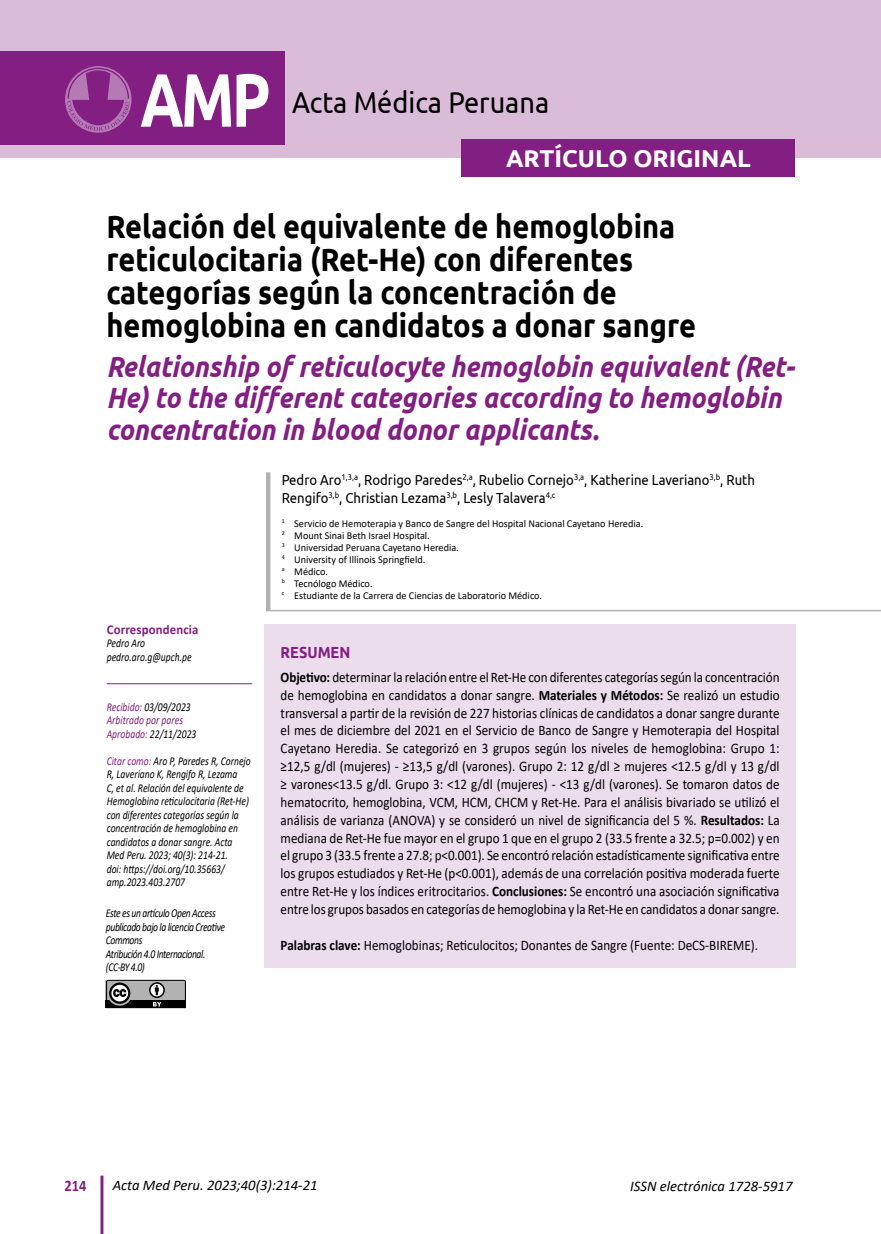
<style>
.page{position:relative;width:881px;height:1234px;background:#fff}
.page>*{position:absolute;margin:0;border:0;box-sizing:border-box;transform-origin:0 0}
.t1{font:700 75.3px "Ubuntu";color:#fff;scale:.8 1}
.t2{font:700 32.25px/33px "Ubuntu";color:#000;scale:.9 1}
.t3{font:30.15px "Ubuntu";color:#000;scale:.9 1}
.t4{font:italic 700 29.25px/31.5px "Ubuntu";color:#831f82;scale:.9 1}
.t5{font:700 24.3px "Ubuntu";color:#fff}
.t6{font:700 16.05px "Ubuntu";color:#831f82;scale:.9 1}
.t7{font:700 16.05px "Calibri";color:#831f82;scale:.9 1}
.t8{font:italic 14.7px "Calibri";color:#000}
.t9{font:14.55px/17.9px "Calibri";letter-spacing:-.005em;color:#000;text-align:justify;scale:.9 1}
.t10{font:14.55px/17.4px "Ubuntu";color:#000;scale:.9 1}
.t11{font:700 13.5px "Calibri";letter-spacing:.01em;color:#831f82;scale:.95 1}
.t12{font:italic 12px/13.5px "Calibri";color:#000;scale:.8 1}
.t13{font:italic 12px/13.5px "Calibri";letter-spacing:-.04em;color:#000;scale:.8 1}
.t14{font:italic 12px/13.5px "Calibri";color:#831f82;scale:.8 1}
.t15{font:10.5px/12px "Calibri";color:#000}
.s1{color:#000}
.s2{color:#831f82}
.s3{font-weight:700}
</style>
<div class="page">
<hr style="left:100px;top:1175px;width:3px;height:58px;background:#831f82">
<div style="left:264px;top:623px;width:531px;height:344px;background:#ecddec"></div>
<div style="left:0;top:0;width:880px;height:158px;background:#dabcd9"></div>
<div style="left:0;top:51px;width:285px;height:94px;background:#831f82"></div>
<div style="left:461px;top:139px;width:333px;height:38px;background:#831f82"></div>
<svg style="left:65px;top:66px;width:66px;height:67px"></svg>
<svg style="left:67px;top:68px;width:62px;height:63px"></svg>
<hr style="left:107px;top:683px;width:145px;height:1px;background:#831f82">
<svg style="left:105px;top:979px;width:81px;height:29px;background:#747474"></svg>
<hr style="left:266px;top:472px;width:4px;height:138px;background:#b3b2b2">
<hr style="left:266px;top:609px;width:614px;height:2px;background:#b3b2b2">
<h1 class="t1" style="left:140px;top:50px;width:164px">AMP</h1>
<h3 class="t3" style="left:292px;top:84px;width:287px">Acta Médica Peruana</h3>
<h3 class="t5" style="left:506px;top:142px;width:246px">ARTÍCULO ORIGINAL</h3>
<h2 class="t2" style="left:106px;top:208px;width:656px">Relación del equivalente de hemoglobina reticulocitaria (Ret-He) con diferentes categorías según la concentración de hemoglobina en candidatos a donar sangre</h2>
<h3 class="t4" style="left:106px;top:350px;width:766px">Relationship of reticulocyte hemoglobin equivalent (Ret-<br>He) to the different categories according to hemoglobin concentration in blood donor applicants.</h3>
<p class="t11" style="left:107px;top:619px;width:98px">Correspondencia</p>
<p class="t12" style="left:107px;top:636px;width:108px">Pedro Aro pedro.aro.g@upch.pe</p>
<p class="t14" style="left:107px;top:699px;width:113px">Recibido: <span class="s1">03/09/2023<br></span>Arbitrado por pares<br>Aprobado: <span class="s1">22/11/2023</span></p>
<p class="t12" style="left:107px;top:753px;width:181px"><span class="s2">Citar como:</span> Aro P, Paredes R, Cornejo R, Laveriano K, Rengifo R, Lezama<br>C, et al. Relación del equivalente de Hemoglobina reticulocitaria (Ret-He) con diferentes categorías según la concentración de hemoglobina en candidatos a donar sangre. Acta Med Peru. 2023; 40(3): 214-21.<br>doi: https://doi.org/10.35663/ amp.2023.403.2707</p>
<p class="t13" style="left:106px;top:905px;width:150px">Este es un artículo Open Access publicado bajo la licencia Creative<br>Commons<br>Atribución 4.0 Internacional. (CC-BY 4.0)</p>
<p class="t10" style="left:281px;top:470px;width:527px">Pedro Aro<sup>1,3,a</sup>, Rodrigo Paredes<sup>2,a</sup>, Rubelio Cornejo<sup>3,a</sup>, Katherine Laveriano<sup>3,b</sup>, Ruth<br>Rengifo<sup>3,b</sup>, Christian Lezama<sup>3,b</sup>, Lesly Talavera<sup>4,c</sup></p>
<p class="t15" style="left:281px;top:517px;width:363px"><sup>1</sup> Servicio de Hemoterapia y Banco de Sangre del Hospital Nacional Cayetano Heredia.<br><sup>2</sup> Mount Sinai Beth Israel Hospital.<br><sup>3</sup> Universidad Peruana Cayetano Heredia.<br><sup>4</sup> University of Illinois Springfield.<br><sup>a</sup> Médico.<br><sup>b</sup> Tecnólogo Médico.<br><sup>c</sup> Estudiante de la Carrera de Ciencias de Laboratorio Médico.</p>
<p class="t6" style="left:280px;top:641px;width:79px">RESUMEN</p>
<p class="t9" style="left:280px;top:667px;width:555px"><span class="s3">Objetivo:</span> determinar la relación entre el Ret-He con diferentes categorías según la concentración de hemoglobina en candidatos a donar sangre. <span class="s3">Materiales y Métodos:</span> Se realizó un estudio transversal a partir de la revisión de 227 historias clínicas de candidatos a donar sangre durante el mes de diciembre del 2021 en el Servicio de Banco de Sangre y Hemoterapia del Hospital Cayetano Heredia. Se categorizó en 3 grupos según los niveles de hemoglobina: Grupo 1: ≥12,5 g/dl (mujeres) - ≥13,5 g/dl (varones). Grupo 2: 12 g/dl ≥ mujeres &lt;12.5 g/dl y 13 g/dl ≥ varones&lt;13.5 g/dl. Grupo 3: &lt;12 g/dl (mujeres) - &lt;13 g/dl (varones). Se tomaron datos de hematocrito, hemoglobina, VCM, HCM, CHCM y Ret-He. Para el análisis bivariado se utilizó el análisis de varianza (ANOVA) y se consideró un nivel de significancia del 5 %. <span class="s3">Resultados:</span> La mediana de Ret-He fue mayor en el grupo 1 que en el grupo 2 (33.5 frente a 32.5; p=0.002) y en el grupo 3 (33.5 frente a 27.8; p&lt;0.001). Se encontró relación estadísticamente significativa entre los grupos estudiados y Ret-He (p&lt;0.001), además de una correlación positiva moderada fuerte entre Ret-He y los índices eritrocitarios. <span class="s3">Conclusiones:</span> Se encontró una asociación significativa entre los grupos basados en categorías de hemoglobina y la Ret-He en candidatos a donar sangre.</p>
<p class="t9" style="left:280px;top:935px;width:531px"><span class="s3">Palabras clave:</span> Hemoglobinas; Reticulocitos; Donantes de Sangre (Fuente: DeCS-BIREME).</p>
<p class="t8" style="left:113px;top:1174px;width:206px">Acta Med Peru. 2023;40(3):214-21</p>
<p class="t7" style="left:64px;top:1173px;width:26px">214</p>
<p class="t8" style="left:629px;top:1175px;width:164px">ISSN electrónica 1728-5917</p>
</div>
